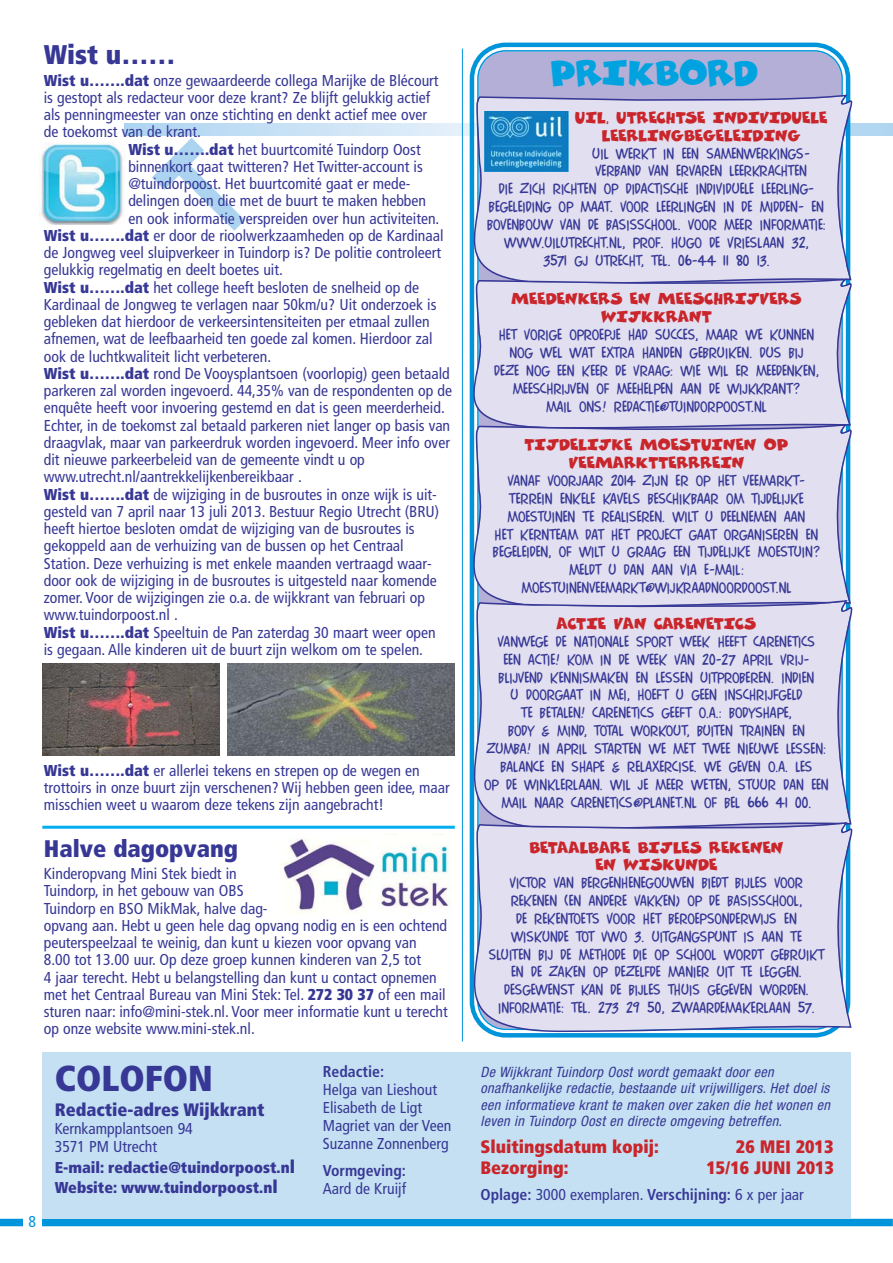
<style>
.page{position:relative;width:893px;height:1263px;background:#fff}
.page>*{position:absolute;margin:0;border:0;box-sizing:border-box;transform-origin:0 0}
.t1{font:900 condensed 36px "Frutiger";color:#373896}
.t2{font:30px "Comics Car Toon";color:#00a3df}
.t3{font:900 condensed 27px "Frutiger";color:#373896}
.t4{font:900 condensed 24px "Frutiger";color:#373896}
.t5{font:900 condensed 18px "Frutiger";color:#c9252b}
.t6{font:900 condensed 18px "Frutiger";color:#373896}
.t7{font:condensed 15.75px/17.2px "Frutiger";color:#373896}
.t8{font:900 condensed 15.75px/19.5px "Frutiger";color:#373896}
.t9{font:700 condensed 15.75px "Frutiger";color:#373896}
.t10{font:condensed 15.75px "Frutiger";color:#0095da}
.t11{font:italic condensed 14.25px/16.5px "Helvetica Neue";letter-spacing:.025em;color:#373896}
.t12{font:13.5px/17.9px "Comics Car Toon";color:#373896;text-align:center}
.t13{font:13.5px/17.9px "Comics Car Toon";color:#c9252b;text-align:center}
.s1{font-weight:900}
.s2{font-size:18px}
.s3{font-weight:700}
</style>
<div class="page">
<svg style="left:125px;top:124px;width:767px;height:12px;background:#c3dff4"></svg>
<div style="left:0;top:1219px;width:892px;height:7px;background:#0095da"></div>
<div style="left:24px;top:1214px;width:18px;height:48px;background:#fff"></div>
<div style="left:42px;top:1052px;width:808px;height:167px;background:#c5e0f2"></div>
<hr style="left:462px;top:49px;width:1px;height:992px;background:#0095da">
<svg style="left:429px;top:42px;width:424px;height:155px;background:#c7cfe8"></svg>
<svg style="left:461px;top:197px;width:391px;height:127px;background:#d8daed"></svg>
<svg style="left:461px;top:324px;width:391px;height:275px;background:#d9dbee"></svg>
<svg style="left:429px;top:599px;width:424px;height:222px;background:#dcddef"></svg>
<svg style="left:429px;top:821px;width:424px;height:212px;background:#d9dcee"></svg>
<img style="left:484px;top:111px;width:84px;height:60px">
<img style="left:39px;top:143px;width:84px;height:81px">
<img style="left:227px;top:663px;width:228px;height:92px">
<img style="left:42px;top:663px;width:177px;height:93px">
<hr style="left:42px;top:826px;width:413px;height:3px;background:#00aeef">
<img style="left:378px;top:833px;width:81px;height:83px">
<svg style="left:283px;top:838px;width:93px;height:76px"></svg>
<h3 class="t3" style="left:44px;top:44px;width:133px">Wist u……</h3>
<p class="t7" style="left:44px;top:73px;width:396px"><span class="s1">Wist u…….dat</span> onze gewaardeerde collega Marijke de Blécourt</p>
<p class="t7" style="left:44px;top:90px;width:388px">is gestopt als redacteur voor deze krant? Ze blijft gelukkig actief</p>
<p class="t7" style="left:44px;top:107px;width:385px">als penningmeester van onze stichting en denkt actief mee over</p>
<p class="t7" style="left:44px;top:125px;width:159px">de toekomst van de krant.</p>
<p class="t7" style="left:128px;top:142px;width:294px"><span class="s1">Wist u…….dat</span> het buurtcomité Tuindorp Oost</p>
<p class="t7" style="left:128px;top:159px;width:296px">binnenkort gaat twitteren? Het Twitter-account is</p>
<p class="t7" style="left:128px;top:176px;width:284px">@tuindorpoost. Het buurtcomité gaat er mede-</p>
<p class="t7" style="left:128px;top:194px;width:299px">delingen doen die met de buurt te maken hebben</p>
<p class="t7" style="left:128px;top:211px;width:312px">en ook informatie verspreiden over hun activiteiten.</p>
<p class="t7" style="left:44px;top:228px;width:401px"><span class="s1">Wist u…….dat</span> er door de rioolwerkzaamheden op de Kardinaal</p>
<p class="t7" style="left:44px;top:245px;width:399px">de Jongweg veel sluipverkeer in Tuindorp is? De politie controleert</p>
<p class="t7" style="left:44px;top:263px;width:241px">gelukkig regelmatig en deelt boetes uit.</p>
<p class="t7" style="left:44px;top:280px;width:377px"><span class="s1">Wist u…….dat</span> het college heeft besloten de snelheid op de</p>
<p class="t7" style="left:44px;top:297px;width:394px">Kardinaal de Jongweg te verlagen naar 50km/u? Uit onderzoek is</p>
<p class="t7" style="left:44px;top:314px;width:387px">gebleken dat hierdoor de verkeersintensiteiten per etmaal zullen</p>
<p class="t7" style="left:44px;top:332px;width:390px">afnemen, wat de leefbaarheid ten goede zal komen. Hierdoor zal</p>
<p class="t7" style="left:44px;top:349px;width:229px">ook de luchtkwaliteit licht verbeteren.</p>
<p class="t7" style="left:44px;top:366px;width:407px"><span class="s1">Wist u…….dat</span> rond De Vooysplantsoen (voorlopig) geen betaald</p>
<p class="t7" style="left:44px;top:383px;width:410px">parkeren zal worden ingevoerd. 44,35% van de respondenten op de</p>
<p class="t7" style="left:44px;top:401px;width:402px">enquête heeft voor invoering gestemd en dat is geen meerderheid.</p>
<p class="t7" style="left:44px;top:418px;width:408px">Echter, in de toekomst zal betaald parkeren niet langer op basis van</p>
<p class="t7" style="left:44px;top:435px;width:408px">draagvlak, maar van parkeerdruk worden ingevoerd. Meer info over</p>
<p class="t7" style="left:44px;top:452px;width:322px">dit nieuwe parkeerbeleid van de gemeente vindt u op</p>
<p class="t7" style="left:44px;top:470px;width:260px">www.utrecht.nl/aantrekkelijkenbereikbaar .</p>
<p class="t7" style="left:44px;top:487px;width:394px"><span class="s1">Wist u…….dat</span> de wijziging in de busroutes in onze wijk is uit-</p>
<p class="t7" style="left:44px;top:504px;width:397px">gesteld van 7 april naar 13 juli 2013. Bestuur Regio Utrecht (BRU)</p>
<p class="t7" style="left:44px;top:521px;width:372px">heeft hiertoe besloten omdat de wijziging van de busroutes is</p>
<p class="t7" style="left:44px;top:539px;width:361px">gekoppeld aan de verhuizing van de bussen op het Centraal</p>
<p class="t7" style="left:44px;top:556px;width:390px">Station. Deze verhuizing is met enkele maanden vertraagd waar-</p>
<p class="t7" style="left:44px;top:573px;width:394px">door ook de wijziging in de busroutes is uitgesteld naar komende</p>
<p class="t7" style="left:44px;top:590px;width:383px">zomer. Voor de wijzigingen zie o.a. de wijkkrant van februari op</p>
<p class="t7" style="left:44px;top:608px;width:136px">www.tuindorpoost.nl .</p>
<p class="t7" style="left:44px;top:625px;width:393px"><span class="s1">Wist u…….dat</span> Speeltuin de Pan zaterdag 30 maart weer open</p>
<p class="t7" style="left:44px;top:642px;width:381px">is gegaan. Alle kinderen uit de buurt zijn welkom om te spelen.</p>
<p class="t7" style="left:44px;top:763px;width:408px"><span class="s1">Wist u…….dat</span> er allerlei tekens en strepen op de wegen en trottoirs in onze buurt zijn verschenen? Wij hebben geen idee, maar misschien weet u waarom deze tekens zijn aangebracht!</p>
<h3 class="t4" style="left:44px;top:839px;width:196px">Halve dagopvang</h3>
<p class="t7" style="left:44px;top:866px;width:405px">Kinderopvang Mini Stek biedt in<br>Tuindorp, in het gebouw van OBS<br>Tuindorp en BSO MikMak, halve dag-<br>opvang aan. Hebt u geen hele dag opvang nodig en is een ochtend peuterspeelzaal te weinig, dan kunt u kiezen voor opvang van<br>8.00 tot 13.00 uur. Op deze groep kunnen kinderen van 2,5 tot<br>4 jaar terecht. Hebt u belangstelling dan kunt u contact opnemen met het Centraal Bureau van Mini Stek: Tel. <span class="s1">272 30 37</span> of een mail sturen naar: info@mini-stek.nl. Voor meer informatie kunt u terecht op onze website www.mini-stek.nl.</p>
<p class="t10" style="left:29px;top:1216px;width:9px">8</p>
<h1 class="t1" style="left:55px;top:1064px;width:160px">COLOFON</h1>
<p class="t6" style="left:55px;top:1103px;width:211px">Redactie-adres Wijkkrant</p>
<p class="t7" style="left:55px;top:1121px;width:139px;line-height:18px">Kernkampplantsoen 94<br>3571 PM Utrecht</p>
<p class="t8" style="left:55px;top:1159px;width:242px">E-mail: redactie@tuindorpoost.n<span class="s2">l<br></span>Website: www.tuindorpoost.n<span class="s2">l</span></p>
<p class="t9" style="left:323px;top:1065px;width:63px">Redactie:</p>
<p class="t7" style="left:323px;top:1081px;width:130px;line-height:18px">Helga van Lieshout<br>Elisabeth de Ligt<br>Magriet van der Veen<br>Suzanne Zonnenberg</p>
<p class="t9" style="left:323px;top:1164px;width:85px">Vormgeving:</p>
<p class="t7" style="left:323px;top:1181px;width:85px">Aard de Kruijf</p>
<h2 class="t2" style="left:550px;top:57px;width:210px">PRIKBORD</h2>
<p class="t13" style="left:575px;top:109px;width:254px">UIL, UTRECHTSE INDIVIDUELE<br>LEERLINGBEGELEIDING</p>
<p class="t12" style="left:592px;top:145px;width:219px">UIL WERKT IN EEN SAMENWERKINGS-</p>
<p class="t12" style="left:595px;top:163px;width:213px">VERBAND VAN ERVAREN LEERKRACHTEN</p>
<p class="t12" style="left:499px;top:181px;width:317px">DIE ZICH RICHTEN OP DIDACTISCHE INDIVIDUELE LEERLING-</p>
<p class="t12" style="left:489px;top:198px;width:336px">BEGELEIDING OP MAAT. VOOR LEERLINGEN IN DE MIDDEN- EN</p>
<p class="t12" style="left:487px;top:216px;width:340px">BOVENBOUW VAN DE BASISSCHOOL. VOOR MEER INFORMATIE:</p>
<p class="t12" style="left:504px;top:234px;width:306px">WWW.UILUTRECHT.NL, PROF. HUGO DE VRIESLAAN 32,</p>
<p class="t12" style="left:543px;top:252px;width:228px">3571 GJ UTRECHT, TEL. 06-44 11 80 13.</p>
<p class="t13" style="left:511px;top:291px;width:292px">MEEDENKERS EN MEESCHRIJVERS<br>WIJKKRANT</p>
<p class="t12" style="left:494px;top:327px;width:326px">HET VORIGE OPROEPJE HAD SUCCES, MAAR WE KUNNEN NOG WEL WAT EXTRA HANDEN GEBRUIKEN. DUS BIJ<br>DEZE NOG EEN KEER DE VRAAG: WIE WIL ER MEEDENKEN, MEESCHRIJVEN OF MEEHELPEN AAN DE WIJKKRANT?<br>MAIL ONS! REDACTIE@TUINDORPOOST.NL</p>
<p class="t13" style="left:524px;top:437px;width:265px">TIJDELIJKE MOESTUINEN OP<br>VEEMARKTTERRREIN</p>
<p class="t12" style="left:493px;top:473px;width:329px">VANAF VOORJAAR 2014 ZIJN ER OP HET VEEMARKT-TERREIN ENKELE KAVELS BESCHIKBAAR OM TIJDELIJKE MOESTUINEN TE REALISEREN. WILT U DEELNEMEN AAN<br>HET KERNTEAM DAT HET PROJECT GAAT ORGANISEREN EN BEGELEIDEN, OF WILT U GRAAG EEN TIJDELIJKE MOESTUIN?<br>MELDT U DAN AAN VIA E-MAIL:<br>MOESTUINENVEEMARKT@WIJKRAADNOORDOOST.NL</p>
<p class="t13" style="left:557px;top:615px;width:201px">ACTIE VAN CARENETICS</p>
<p class="t12" style="left:484px;top:633px;width:346px">VANWEGE DE NATIONALE SPORT WEEK HEEFT CARENETICS<br>EEN ACTIE! KOM IN DE WEEK VAN 20-27 APRIL VRIJ-BLIJVEND KENNISMAKEN EN LESSEN UITPROBEREN. INDIEN<br>U DOORGAAT IN MEI, HOEFT U GEEN INSCHRIJFGELD<br>TE BETALEN! CARENETICS GEEFT O.A.: BODYSHAPE,<br>BODY &amp; MIND, TOTAL WORKOUT, BUITEN TRAINEN EN ZUMBA! IN APRIL STARTEN WE MET TWEE NIEUWE LESSEN:<br>BALANCE EN SHAPE &amp; RELAXERCISE. WE GEVEN O.A. LES<br>OP DE WINKLERLAAN. WIL JE MEER WETEN, STUUR DAN EEN MAIL NAAR CARENETICS@PLANET.NL OF BEL 666 41 00.</p>
<p class="t13" style="left:529px;top:839px;width:255px">BETAALBARE BIJLES REKENEN<br>EN WISKUNDE</p>
<p class="t12" style="left:489px;top:875px;width:337px">VICTOR VAN BERGENHENEGOUWEN BIEDT BIJLES VOOR REKENEN (EN ANDERE VAKKEN) OP DE BASISSCHOOL,<br>DE REKENTOETS VOOR HET BEROEPSONDERWIJS EN WISKUNDE TOT VWO 3. UITGANGSPUNT IS AAN TE SLUITEN BIJ DE METHODE DIE OP SCHOOL WORDT GEBRUIKT EN DE ZAKEN OP DEZELFDE MANIER UIT TE LEGGEN.<br>DESGEWENST KAN DE BIJLES THUIS GEGEVEN WORDEN.<br>INFORMATIE: TEL. 273 29 50, ZWAARDEMAKERLAAN 57.</p>
<p class="t11" style="left:480px;top:1065px;width:354px">De Wij kkrant Tuindorp Oost wordt gemaakt door een onafhankelijke redactie, bestaande uit vrijwilligers. Het doel is een informatieve krant te maken over zaken die het wonen en leven in Tuindorp Oost en directe omgeving betreffen.</p>
<p class="t5" style="left:480px;top:1140px;width:180px">Sluitingsdatum kopij:</p>
<p class="t5" style="left:736px;top:1140px;width:99px">26 MEI 2013</p>
<p class="t5" style="left:480px;top:1161px;width:90px">Bezorging:</p>
<p class="t5" style="left:706px;top:1161px;width:129px">15/16 JUNI 2013</p>
<p class="t7" style="left:480px;top:1187px;width:325px"><span class="s3">Oplage:</span> 3000 exemplaren. <span class="s3">Verschijning:</span> 6 x per jaar</p>
</div>
